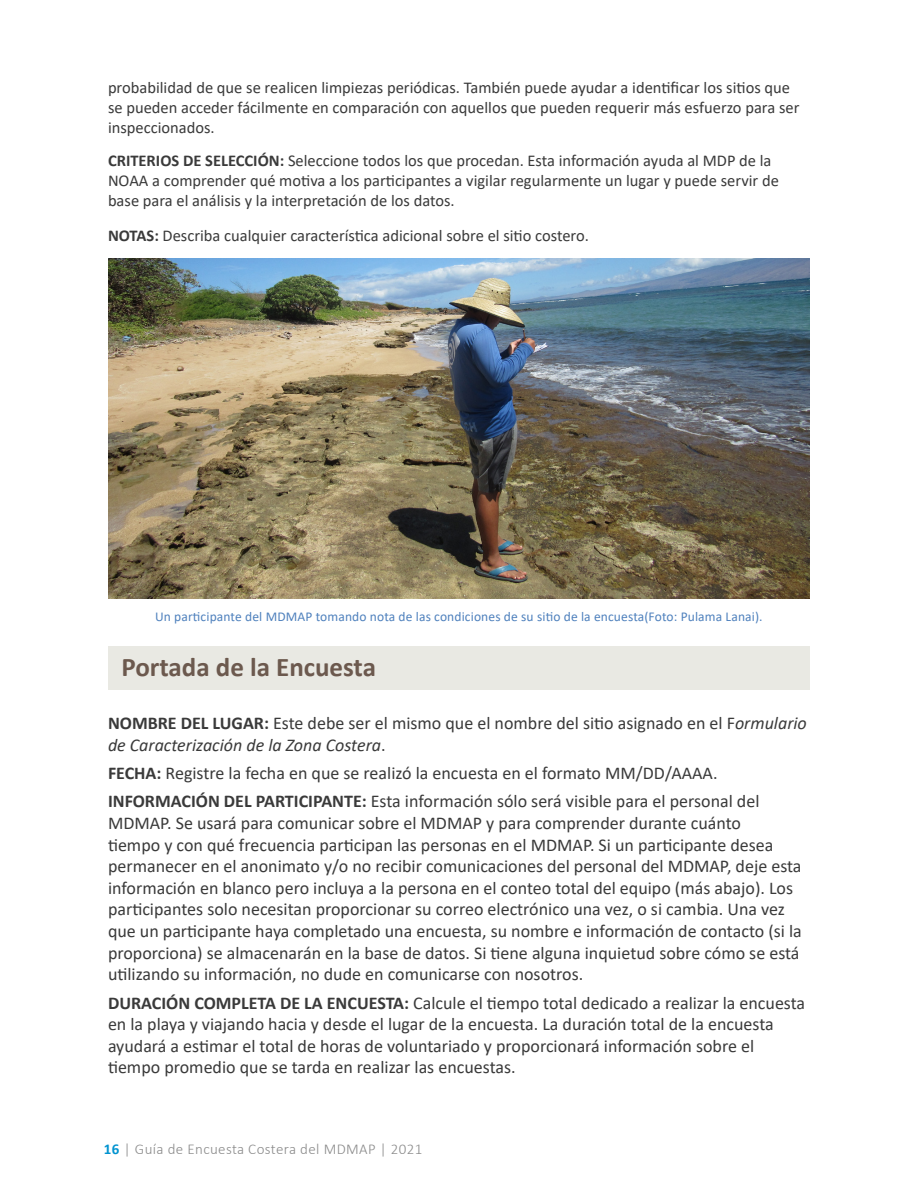
<style>
.page{position:relative;width:918px;height:1188px;background:#fff}
.page>*{position:absolute;margin:0;border:0;box-sizing:border-box;transform-origin:0 0}
.Form_subtitle{font:700 27px "Calibri";color:#6c594e}
.t1{font:18px/21.6px "Calibri";color:#3a3a3a}
.Paragraph_Style_1{font:16.5px/19.8px "Calibri";color:#3a3a3a}
.t2{font:300 15px "Calibri";letter-spacing:.025em;color:#8a8a8a}
.image_caption{font:13.5px "Calibri";letter-spacing:.01em;color:#4f81bd}
.s1{font-weight:700}
.s2{font-style:italic}
.s3{font-weight:700;color:#0093d0}
</style>
<div class="page">
<img style="left:108px;top:258px;width:702px;height:340px">
<div style="left:108px;top:647px;width:702px;height:43px;background:#e9e9e3"></div>
<p class="Paragraph_Style_1" style="left:108px;top:78px;width:693px">probabilidad de que se realicen limpiezas periódicas. También puede ayudar a identificar los sitios que se pueden acceder fácilmente en comparación con aquellos que pueden requerir más esfuerzo para ser inspeccionados.</p>
<p class="Paragraph_Style_1" style="left:108px;top:150px;width:672px"><span class="s1">CRITERIOS DE SELECCIÓN:</span> Seleccione todos los que procedan. Esta información ayuda al MDP de la<br>NOAA a comprender qué motiva a los participantes a vigilar regularmente un lugar y puede servir de base para el análisis y la interpretación de los datos.</p>
<p class="Paragraph_Style_1" style="left:108px;top:225px;width:482px"><span class="s1">NOTAS:</span> Describa cualquier característica adicional sobre el sitio costero.</p>
<p class="image_caption" style="left:155px;top:608px;width:609px">Un participante del MDMAP tomando nota de las condiciones de su sitio de la encuesta(Foto: Pulama Lanai).</p>
<p class="Form_subtitle" style="left:122px;top:648px;width:256px">Portada de la Encuesta</p>
<p class="t1" style="left:108px;top:712px;width:700px"><span class="s1">NOMBRE DEL LUGAR:</span> Este debe ser el mismo que el nombre del sitio asignado en el F<span class="s2">ormulario de Caracterización de la Zona Costera</span>.</p>
<p class="t1" style="left:108px;top:762px;width:611px"><span class="s1">FECHA:</span> Registre la fecha en que se realizó la encuesta en el formato MM/DD/AAAA.</p>
<p class="t1" style="left:108px;top:790px;width:695px"><span class="s1">INFORMACIÓN DEL PARTICIPANTE:</span> Esta información sólo será visible para el personal del MDMAP. Se usará para comunicar sobre el MDMAP y para comprender durante cuánto<br>tiempo y con qué frecuencia participan las personas en el MDMAP. Si un participante desea permanecer en el anonimato y/o no recibir comunicaciones del personal del MDMAP, deje esta información en blanco pero incluya a la persona en el conteo total del equipo (más abajo). Los participantes solo necesitan proporcionar su correo electrónico una vez, o si cambia. Una vez que un participante haya completado una encuesta, su nombre e información de contacto (si la proporciona) se almacenarán en la base de datos. Si tiene alguna inquietud sobre cómo se está utilizando su información, no dude en comunicarse con nosotros.</p>
<p class="t1" style="left:108px;top:991px;width:699px"><span class="s1">DURACIÓN COMPLETA DE LA ENCUESTA:</span> Calcule el tiempo total dedicado a realizar la encuesta en la playa y viajando hacia y desde el lugar de la encuesta. La duración total de la encuesta ayudará a estimar el total de horas de voluntariado y proporcionará información sobre el tiempo promedio que se tarda en realizar las encuestas.</p>
<p class="t2" style="left:104px;top:1140px;width:320px"><span class="s3">16</span> | Guía de Encuesta Costera del MDMAP | 2021</p>
</div>
